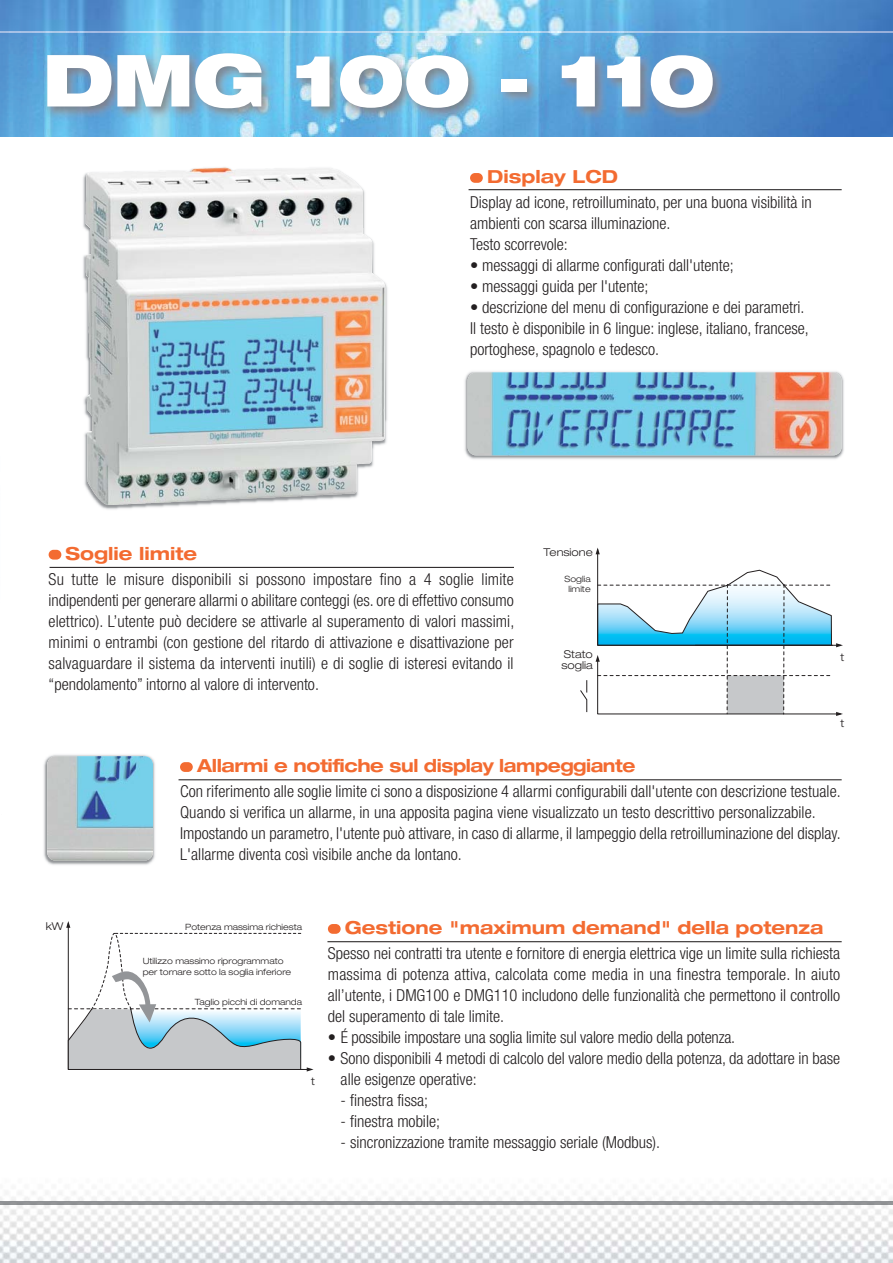
<style>
.page{position:relative;width:893px;height:1263px;background:#fff}
.page>*{position:absolute;margin:0;border:0;box-sizing:border-box;transform-origin:0 0}
.t1{font:900 expanded 72px "Helvetica Neue";letter-spacing:-.015em;color:#fff}
.t2{font:700 expanded 18px "Helvetica Neue";color:#f36b31}
.t3{font:700 expanded 18px "Helvetica Neue";letter-spacing:-.025em;color:#f36b31}
.t4{font:300 condensed 16.5px/21px "Helvetica Neue";color:#231f20}
.t5{font:300 expanded 10.8px/10.8px "Helvetica Neue";color:#231f20}
.t6{font:300 expanded 8.7px/10.4px "Helvetica Neue";color:#231f20;text-align:center}
</style>
<div class="page">
<img style="left:0;top:0;width:893px;height:136px">
<img style="left:0;top:37px;width:42px;height:100px">
<img style="left:42px;top:37px;width:825px;height:100px">
<svg style="left:28px;top:37px;width:14px;height:1px"></svg>
<img style="left:0;top:31px;width:893px;height:2px">
<img style="left:0;top:1191px;width:893px;height:72px">
<img style="left:86px;top:279px;width:300px;height:226px">
<img style="left:86px;top:168px;width:295px;height:112px">
<div style="left:49px;top:550px;width:12px;height:10px;background:#f36b31;border-radius:5px"></div>
<hr style="left:50px;top:567px;width:465px;height:1px;background:#231f20">
<svg style="left:595px;top:548px;width:248px;height:168px"></svg>
<svg style="left:580px;top:680px;width:7px;height:33px"></svg>
<div style="left:328px;top:924px;width:13px;height:10px;background:#f36b31;border-radius:5px"></div>
<hr style="left:327px;top:941px;width:515px;height:1px;background:#231f20">
<svg style="left:66px;top:921px;width:248px;height:151px"></svg>
<div style="left:470px;top:173px;width:13px;height:10px;background:#f36b31;border-radius:5px"></div>
<hr style="left:468px;top:189px;width:374px;height:1px;background:#231f20">
<div style="left:180px;top:762px;width:13px;height:10px;background:#f36b31;border-radius:5px"></div>
<hr style="left:179px;top:779px;width:663px;height:1px;background:#231f20">
<img style="left:464px;top:371px;width:380px;height:88px">
<img style="left:468px;top:372px;width:374px;height:83px">
<img style="left:43px;top:754px;width:112px;height:111px">
<img style="left:47px;top:756px;width:106px;height:105px">
<hr style="left:0;top:1202px;width:893px;height:3px;background:#919396">
<h1 class="t1" style="left:42px;top:53px;width:674px">DMG 100 - 110</h1>
<p class="t2" style="left:487px;top:170px;width:132px">Display LCD</p>
<p class="t4" style="left:470px;top:193px;width:343px">Display ad icone, retroilluminato, per una buona visibilità in ambienti con scarsa illuminazione.<br>Testo scorrevole:</p>
<p class="t4" style="left:470px;top:256px;width:265px">• messaggi di allarme configurati dall'utente;</p>
<p class="t4" style="left:470px;top:277px;width:180px">• messaggi guida per l'utente;</p>
<p class="t4" style="left:470px;top:298px;width:340px">• descrizione del menu di configurazione e dei parametri.<br>Il testo è disponibile in 6 lingue: inglese, italiano, francese, portoghese, spagnolo e tedesco.</p>
<p class="t2" style="left:66px;top:547px;width:133px">Soglie limite</p>
<p class="t4" style="left:49px;top:570px;width:467px;text-align:justify">Su tutte le misure disponibili si possono impostare fino a 4 soglie limite indipendenti per generare allarmi o abilitare conteggi (es. ore di effettivo consumo elettrico). L’utente può decidere se attivarle al superamento di valori massimi, minimi o entrambi (con gestione del ritardo di attivazione e disattivazione per salvaguardare il sistema da interventi inutili) e di soglie di isteresi evitando il “pendolamento” intorno al valore di intervento.</p>
<p class="t5" style="left:543px;top:548px;width:51px">Tensione</p>
<p class="t6" style="left:565px;top:574px;width:28px">Soglia limite</p>
<p class="t5" style="left:561px;top:650px;width:33px">Stato soglia</p>
<p class="t5" style="left:840px;top:652px;width:5px">t</p>
<p class="t5" style="left:840px;top:719px;width:5px">t</p>
<p class="t5" style="left:46px;top:921px;width:19px">kW</p>
<p class="t3" style="left:197px;top:759px;width:439px">Allarmi e notifiche sul display lampeggiante</p>
<p class="t4" style="left:180px;top:782px;width:662px">Con riferimento alle soglie limite ci sono a disposizione 4 allarmi configurabili dall'utente con descrizione testuale.<br>Quando si verifica un allarme, in una apposita pagina viene visualizzato un testo descrittivo personalizzabile.<br>Impostando un parametro, l'utente può attivare, in caso di allarme, il lampeggio della retroilluminazione del display.<br>L'allarme diventa così visibile anche da lontano.</p>
<p class="t6" style="left:185px;top:922px;width:118px">Potenza massima richiesta</p>
<p class="t6" style="left:143px;top:957px;width:150px;text-align:left">Utilizzo massimo riprogrammato per tornare sotto la soglia inferiore</p>
<p class="t6" style="left:195px;top:997px;width:109px">Taglio picchi di domanda</p>
<p class="t5" style="left:311px;top:1077px;width:5px">t</p>
<p class="t2" style="left:345px;top:921px;width:480px">Gestione "maximum demand" della potenza</p>
<p class="t4" style="left:328px;top:944px;width:514px;text-align:justify">Spesso nei contratti tra utente e fornitore di energia elettrica vige un limite sulla richiesta massima di potenza attiva, calcolata come media in una finestra temporale. In aiuto all’utente, i DMG100 e DMG110 includono delle funzionalità che permettono il controllo del superamento di tale limite.</p>
<p class="t4" style="left:328px;top:1028px;width:409px">• É possibile impostare una soglia limite sul valore medio della potenza.</p>
<p class="t4" style="left:341px;top:1049px;width:501px;text-indent:-13px">• Sono disponibili 4 metodi di calcolo del valore medio della potenza, da adottare in base alle esigenze operative:</p>
<p class="t4" style="left:341px;top:1091px;width:89px">- finestra fissa;</p>
<p class="t4" style="left:341px;top:1112px;width:101px">- finestra mobile;</p>
<p class="t4" style="left:341px;top:1133px;width:321px">- sincronizzazione tramite messaggio seriale (Modbus).</p>
</div>
